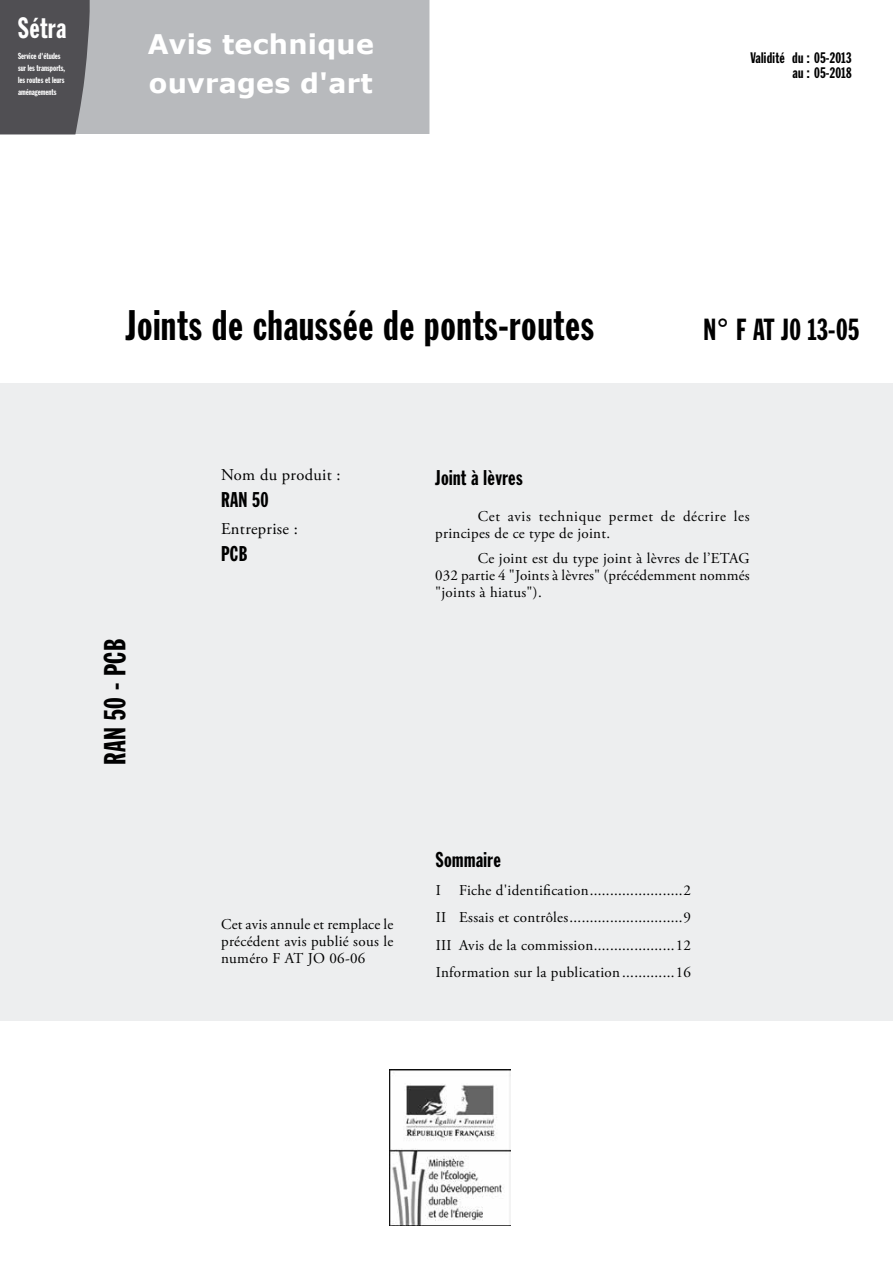
<style>
.page{position:relative;width:893px;height:1263px;background:#fff}
.page>*{position:absolute;margin:0;border:0;box-sizing:border-box;transform-origin:0 0}
.t1{font:42px "Franklin Gothic Extra Cond";letter-spacing:.02em;color:#000}
.t2{font:30px "Franklin Gothic Extra Cond";letter-spacing:.02em;color:#000}
.t3{font:28.8px "Franklin Gothic Extra Cond";letter-spacing:.02em;color:#fff}
.t4{font:700 27px/39px "Verdana";letter-spacing:.01em;color:#fff}
.t5{font:21px "Franklin Gothic Extra Cond";letter-spacing:.02em;color:#000}
.t6{font:16.5px "Adobe Garamond Pro";letter-spacing:.02em;color:#000}
.t7{font:15px/17px "Adobe Garamond Pro";letter-spacing:.02em;color:#000;text-align:justify}
.t8{font:15px/17px "Adobe Garamond Pro";letter-spacing:.045em;color:#000}
.t9{font:15px/15.3px "Franklin Gothic Extra Cond";letter-spacing:.02em;color:#000;text-align:right}
.t10{font:8.7px/12.3px "Franklin Gothic Extra Cond";color:#fff}
</style>
<div class="page">
<div style="left:90px;top:0;width:339px;height:134px;background:#b8babd"></div>
<div style="left:0;top:0;width:90px;height:134px;background:#504f53"></div>
<div style="left:0;top:383px;width:893px;height:637px;background:#edeeef"></div>
<img style="left:389px;top:1069px;width:121px;height:156px">
<h3 class="t3" style="left:18px;top:13px;width:50px">Sétra</h3>
<p class="t10" style="left:18px;top:50px;width:49px">Service d'études sur les transports, les routes et leurs aménagements</p>
<h3 class="t4" style="left:148px;top:23px;width:228px">Avis technique ouvrages d'art</h3>
<p class="t9" style="left:750px;top:50px;width:103px">Validité du : 05-2013 au : 05-2018</p>
<h1 class="t1" style="left:125px;top:303px;width:470px">Joints de chaussée de ponts-routes</h1>
<h2 class="t2" style="left:704px;top:314px;width:157px">N° F AT J0 13-05</h2>
<h2 class="t2" style="left:99px;top:765px;width:128px;rotate:-90deg">RAN 50 - PCB</h2>
<p class="t6" style="left:221px;top:465px;width:121px">Nom du produit :</p>
<h3 class="t5" style="left:221px;top:488px;width:49px">RAN 50</h3>
<p class="t6" style="left:221px;top:519px;width:78px">Entreprise :</p>
<h3 class="t5" style="left:221px;top:543px;width:28px">PCB</h3>
<h3 class="t5" style="left:435px;top:466px;width:89px">Joint à lèvres</h3>
<p class="t8" style="left:435px;top:508px;width:316px;text-indent:43px">Cet avis technique permet de décrire les principes de ce type de joint.</p>
<p class="t7" style="left:435px;top:550px;width:316px;text-indent:43px">Ce joint est du type joint à lèvres de l’ETAG 032 partie 4 "Joints à lèvres" (précédemment nommés "joints à hiatus").</p>
<p class="t7" style="left:221px;top:916px;width:174px">Cet avis annule et remplace le précédent avis publié sous le numéro F AT JO 06-06</p>
<h3 class="t5" style="left:436px;top:848px;width:66px">Sommaire</h3>
<p class="t7" style="left:436px;top:876px;width:257px;line-height:27.6px">I Fiche d'identification.......................2<br>II Essais et contrôles............................9<br>III Avis de la commission....................12<br>Information sur la publication .............16</p>
</div>
